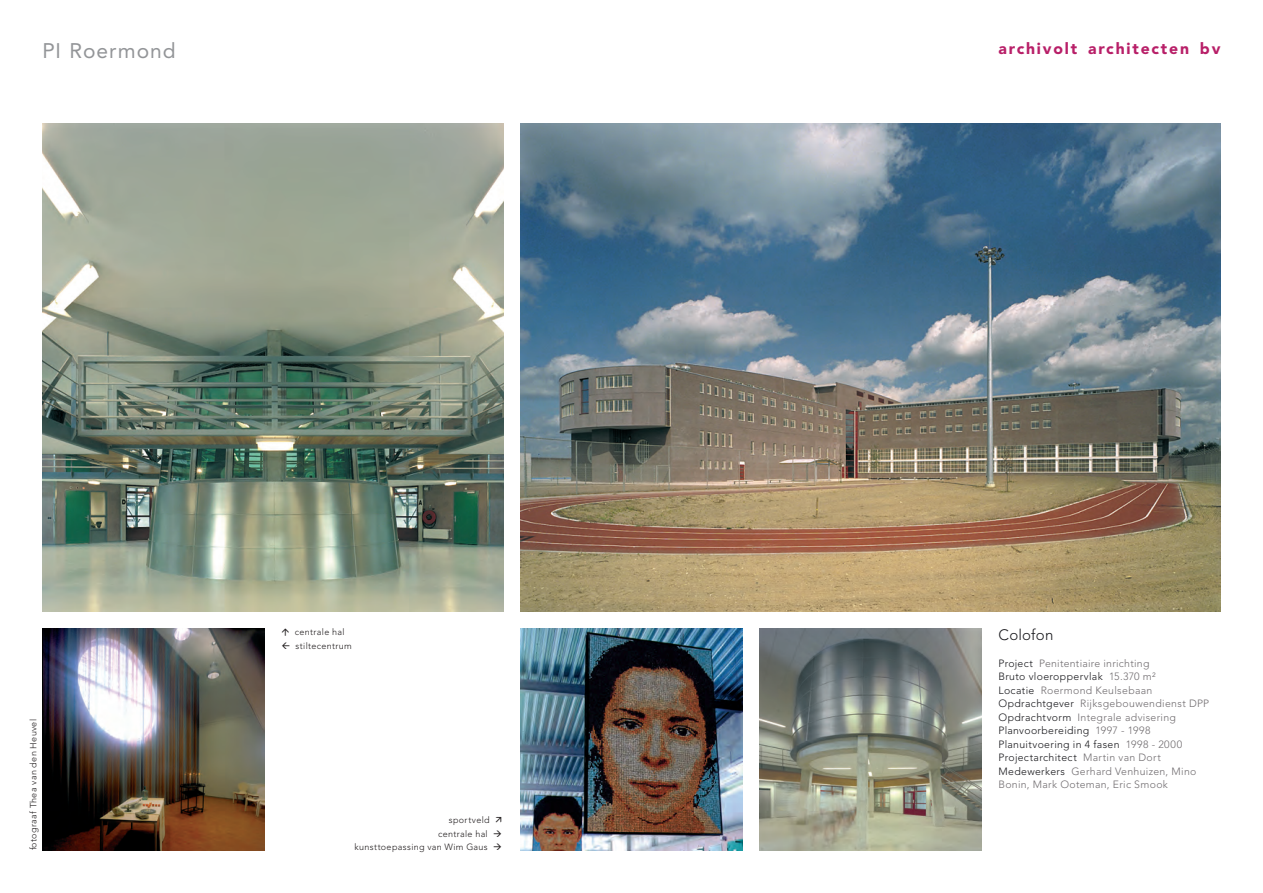
<style>
.page{position:relative;width:1263px;height:893px;background:#fff}
.page>*{position:absolute;margin:0;border:0;box-sizing:border-box;transform-origin:0 0}
.t1{font:21px "Avenir LT Std";letter-spacing:.05em;color:#939598}
.t2{font:900 15.75px "Avenir LT Std";letter-spacing:.115em;color:#b81f68}
.t3{font:300 15px "Avenir LT Std";letter-spacing:.015em;color:#19191d}
.t4{font:300 10.5px/13.5px "Avenir LT Std";letter-spacing:.03em;color:#716d70}
.t5{font:300 9px/13.5px "Avenir LT Std";letter-spacing:.035em;color:#231f20}
.s1{color:#19191d}
</style>
<div class="page">
<img style="left:759px;top:628px;width:222px;height:222px">
<img style="left:43px;top:123px;width:460px;height:488px">
<img style="left:520px;top:123px;width:700px;height:488px">
<img style="left:43px;top:628px;width:221px;height:222px">
<img style="left:520px;top:628px;width:222px;height:222px">
<h1 class="t1" style="left:43px;top:39px;width:135px">PI Roermond</h1>
<p class="t5" style="left:27px;top:850px;width:133px;rotate:-90deg">fotograaf Thea van den Heuvel</p>
<p class="t5" style="left:295px;top:626px;width:59px">centrale hal stiltecentrum</p>
<p class="t5" style="left:449px;top:814px;width:42px">sportveld</p>
<p class="t5" style="left:438px;top:827px;width:65px">centrale hal →</p>
<p class="t5" style="left:354px;top:841px;width:149px">kunsttoepassing van Wim Gaus →</p>
<h2 class="t2" style="left:998px;top:39px;width:223px">archivolt architecten bv</h2>
<h3 class="t3" style="left:998px;top:626px;width:56px">Colofon</h3>
<p class="t4" style="left:998px;top:656px;width:212px"><span class="s1">Project</span> Penitentiaire inrichting<br><span class="s1">Bruto vloeroppervlak</span> 15.370 m²<br><span class="s1">Locatie</span> Roermond Keulsebaan <span class="s1">Opdrachtgever</span> Rijksgebouwendienst DPP <span class="s1">Opdrachtvorm</span> Integrale advisering <span class="s1">Planvoorbereiding</span> 1997 - 1998<br><span class="s1">Planuitvoering in 4 fasen</span> 1998 - 2000<br><span class="s1">Projectarchitect</span> Martin van Dort <span class="s1">Medewerkers</span> Gerhard Venhuizen, Mino Bonin, Mark Ooteman, Eric Smook</p>
</div>
